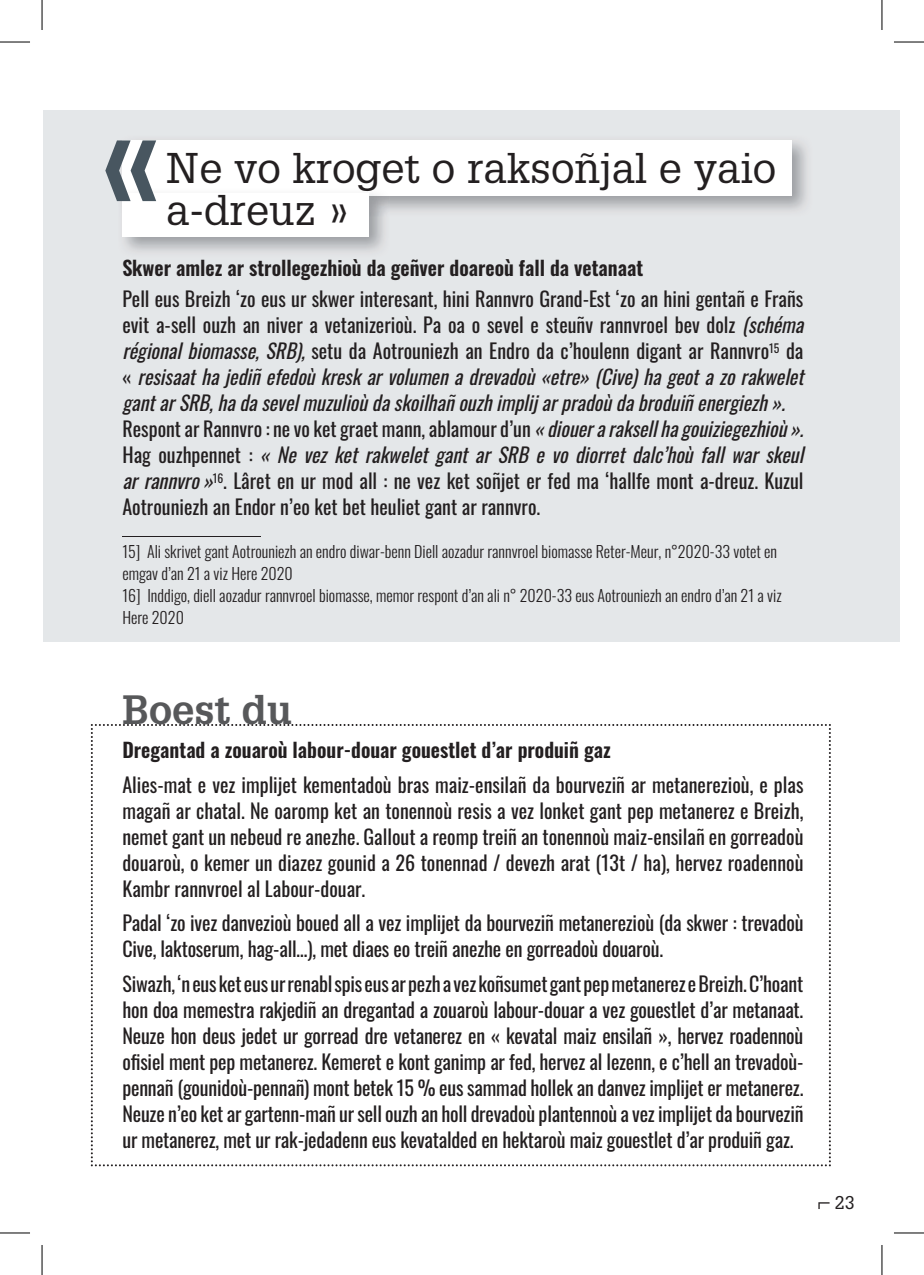
<style>
.page{position:relative;width:924px;height:1275px;background:#fff}
.page>*{position:absolute;margin:0;border:0;box-sizing:border-box;transform-origin:0 0}
.t1{font:700 140px "Glypha LT Std";color:#485660}
.t2{font:42px "Glypha LT Std";color:#231f20}
.t3{font:700 40px "Glypha LT Std";color:#57585a}
.t4{font:20px/26px "Oswald";color:#231f20}
.t5{font:600 20px "Oswald";color:#231f20}
.t6{font:18px "Glypha LT Std";color:#231f20}
.t7{font:300 16px/22px "Oswald";color:#231f20}
.s1{font-style:italic}
</style>
<div class="page">
<svg style="left:818px;top:1202px;width:11px;height:7px"></svg>
<div style="left:43px;top:110px;width:856px;height:532px;background:#e4e7e9"></div>
<img style="left:390px;top:140px;width:417px;height:71px">
<div style="left:122px;top:140px;width:669px;height:55px;background:#fff"></div>
<img style="left:124px;top:195px;width:266px;height:57px">
<div style="left:122px;top:193px;width:247px;height:44px;background:#fff"></div>
<svg style="left:91px;top:724px;width:739px;height:442px"></svg>
<hr style="left:122px;top:536px;width:139px;height:1px;background:#231f20">
<hr style="left:0;top:42px;width:30px;height:1px;background:#000">
<hr style="left:893px;top:42px;width:30px;height:1px;background:#000">
<hr style="left:0;top:1232px;width:30px;height:1px;background:#000">
<hr style="left:893px;top:1232px;width:30px;height:1px;background:#000">
<hr style="left:42px;top:0;width:1px;height:30px;background:#000">
<hr style="left:42px;top:1245px;width:1px;height:30px;background:#000">
<hr style="left:881px;top:0;width:1px;height:30px;background:#000">
<hr style="left:881px;top:1245px;width:1px;height:30px;background:#000">
<h1 class="t1" style="left:97px;top:74px;width:72px">«</h1>
<h2 class="t2" style="left:166px;top:142px;width:611px">Ne vo kroget o raksoñjal e yaio</h2>
<h2 class="t2" style="left:166px;top:184px;width:186px">a-dreuz »</h2>
<p class="t5" style="left:122px;top:249px;width:522px">Skwer amlez ar strollegezhioù da geñver doareoù fall da vetanaat</p>
<p class="t4" style="left:122px;top:284px;width:689px">Pell eus Breizh ‘zo eus ur skwer interesant, hini Rannvro Grand-Est ‘zo an hini gentañ e Frañs evit a-sell ouzh an niver a vetanizerioù. Pa oa o sevel e steuñv rannvroel bev dolz <span class="s1">(schéma régionalbiomasse,SRB),</span>setu da Aotrouniezh an Endro da c’houlenn digant ar Rannvro<sup>15</sup> da « <span class="s1">resisaathajediñefedoùkreskarvolumenadrevadoù«etre»(Cive)hageotazorakwelet gantarSRB,hadasevelmuzulioùdaskoilhañouzhimplijarpradoùdabroduiñenergiezh».<br></span>Respont ar Rannvro : ne vo ket graet mann, ablamour d’un <span class="s1">«dioueraraksellhagouiziegezhioù».<br></span>H a g o u z h p e n n e t : <span class="s1">«NevezketrakweletgantarSRBevodiorretdalc’hoùfallwarskeul arrannvro»</span><sup>16</sup>. Lâret en ur mod all : ne vez ket soñjet er fed ma ‘hallfe mont a-dreuz. Kuzul Aotrouniezh an Endor n’eo ket bet heuliet gant ar rannvro.</p>
<p class="t7" style="left:122px;top:539px;width:660px">15] Ali skrivet gant Aotrouniezh an endro diwar-benn Diell aozadur rannvroel biomasse Reter-Meur, n°2020-33 votet en emgav d’an 21 a viz Here 2020<br>16] Inddigo, diell aozadur rannvroel biomasse, memor respont d’an ali n° 2020-33 eus Aotrouniezh an endro d’an 21 a viz Here 2020</p>
<h3 class="t3" style="left:122px;top:685px;width:171px">Boest du</h3>
<p class="t5" style="left:122px;top:732px;width:489px">Dregantad a zouaroù labour-douar gouestlet d’ar produiñ gaz</p>
<p class="t4" style="left:122px;top:769px;width:682px;text-align:justify">Alies-mat e vez implijet kementadoù bras maiz-ensilañ da bourveziñ ar metanerezioù, e plas magañ ar chatal. Ne oaromp ket an tonennoù resis a vez lonket gant pep metanerez e Breizh, nemet gant un nebeud re anezhe. Gallout a reomp treiñ an tonennoù maiz-ensilañ en gorreadoù douaroù, o kemer un diazez gounid a 26 tonennad / devezh arat (13t / ha), hervez roadennoù Kambr rannvroel al Labour-douar.</p>
<p class="t4" style="left:122px;top:908px;width:682px">Padal ‘zo ivez danvezioù boued all a vez implijet da bourveziñ metanerezioù (da skwer : trevadoù<br>Cive, laktoserum, hag-all…), met diaes eo treiñ anezhe en gorreadoù douaroù.</p>
<p class="t4" style="left:122px;top:968px;width:682px;text-align:justify">Siwazh, ‘n eus ket eus ur renabl spis eus ar pezh a vez koñsumet gant pep metanerez e Breizh. C’hoant hon doa memestra rakjediñ an dregantad a zouaroù labour-douar a vez gouestlet d’ar metanaat.<br>Neuze hon deus jedet ur gorread dre vetanerez en « kevatal maiz ensilañ », hervez roadennoù ofisiel ment pep metanerez. Kemeret e kont ganimp ar fed, hervez al lezenn, e c’hell an trevadoù&shy;pennañ (gounidoù-pennañ) mont betek 15 % eus sammad hollek an danvez implijet er metanerez.<br>Neuze n’eo ket ar gartenn-mañ ur sell ouzh an holl drevadoù plantennoù a vez implijet da bourveziñ ur metanerez, met ur rak-jedadenn eus kevatalded en hektaroù maiz gouestlet d’ar produiñ gaz.</p>
<p class="t6" style="left:834px;top:1191px;width:22px">23</p>
</div>
